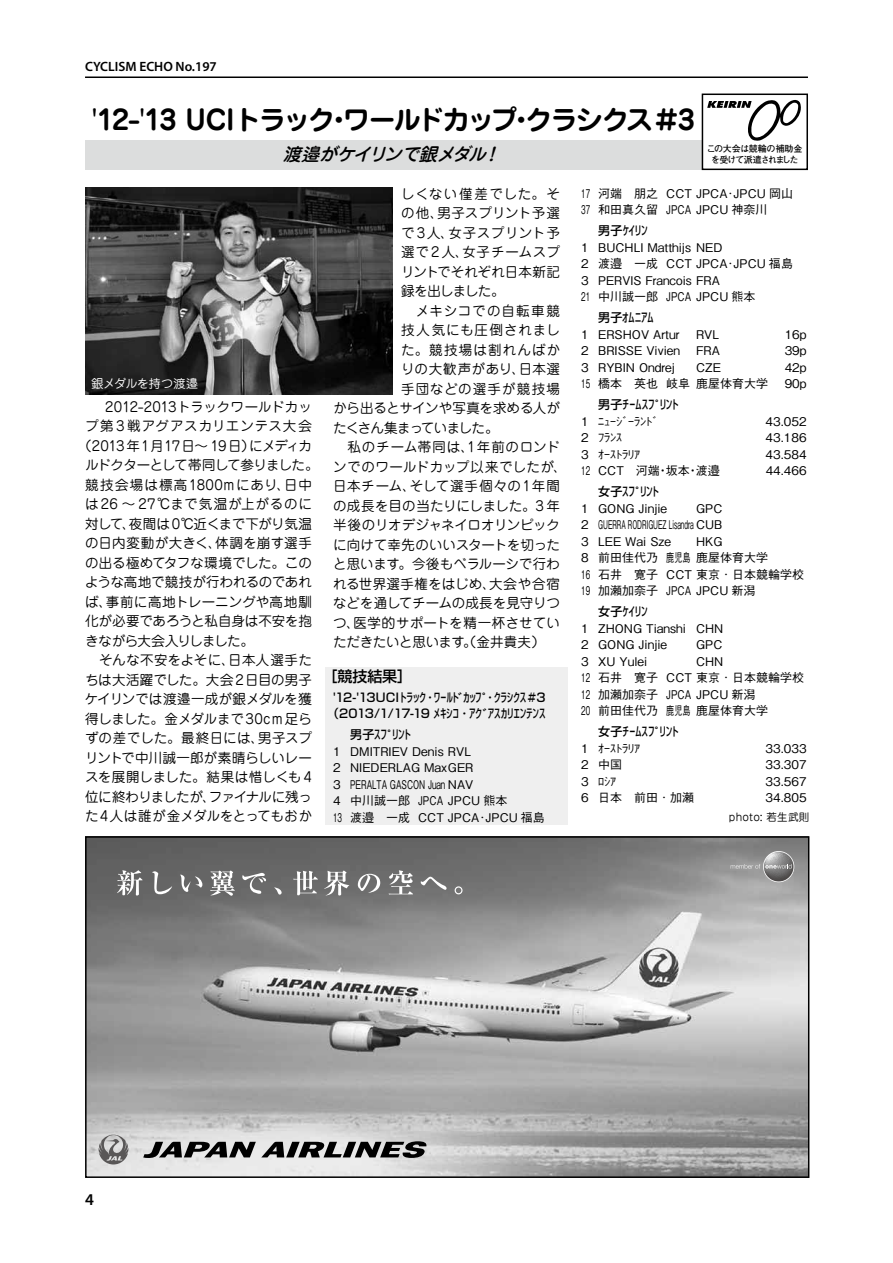
<style>
.page{position:relative;width:893px;height:1263px;background:#fff}
.page>*{position:absolute;margin:0;border:0;box-sizing:border-box;transform-origin:0 0}
.t1{font:700 27px "Jun 501 Pro";letter-spacing:-.075em;color:#000}
.t2{font:italic 500 18px "Jun 34 Pro";color:#000}
.t3{font:600 16.5px "Myriad Pro";color:#000}
.t4{font:500 15px "Shin Go Pro";color:#000}
.t5{font:13.5px "Jun 201 Pro";letter-spacing:.01em;color:#000}
.t6{font:13.5px "Jun 201 Pro";letter-spacing:-.01em;color:#000}
.t7{font:13.5px "Jun 201 Pro";letter-spacing:.03em;color:#000}
.t8{font:13.5px "Jun 201 Pro";letter-spacing:.08em;color:#000}
.t9{font:13.5px "Jun 201 Pro";letter-spacing:-.035em;color:#000}
.t10{font:13.5px "Jun 201 Pro";letter-spacing:.055em;color:#000}
.t11{font:13.5px "Jun 201 Pro";letter-spacing:.06em;color:#000}
.t12{font:13.5px "Jun 201 Pro";letter-spacing:-.065em;color:#000}
.t13{font:13.5px "Jun 201 Pro";letter-spacing:-.045em;color:#000}
.t14{font:600 13.5px "Myriad Pro";color:#000}
.t15{font:13.5px "Jun 201 Pro";letter-spacing:.035em;color:#000}
.t16{font:13.5px "Jun 201 Pro";letter-spacing:-.025em;color:#000}
.t17{font:13.5px "Jun 201 Pro";letter-spacing:-.015em;color:#000}
.t18{font:13.5px "Jun 201 Pro";letter-spacing:.045em;color:#000}
.t19{font:13.5px "Jun 201 Pro";letter-spacing:.085em;color:#000}
.t20{font:13.5px "Jun 201 Pro";letter-spacing:.07em;color:#000}
.t21{font:13.5px "Jun 201 Pro";letter-spacing:.075em;color:#000}
.t22{font:13.5px "Jun 201 Pro";letter-spacing:-.06em;color:#000}
.t23{font:500 12px/16.5px "Gothic BBB Pro";color:#000}
.t24{font:500 12px/16.5px "Shin Go Pro";letter-spacing:.025em;color:#000;text-align:center}
.t25{font:500 12px/16.5px "Gothic BBB Pro";color:#000;scale:.6 1}
.t26{font:12px "Jun 201 Pro";color:#fff}
.t27{font:10.5px "Jun 201 Pro";letter-spacing:.025em;color:#000}
.t28{font:700 9px/10.5px "Futo Go B101 Pro";letter-spacing:-.07em;color:#000;text-align:center}
</style>
<div class="page">
<hr style="left:85px;top:77px;width:723px;height:1px;background:#000">
<div style="left:325px;top:668px;width:243px;height:157px;background:#efefef"></div>
<div style="left:85px;top:140px;width:617px;height:30px;background:#dcdddd"></div>
<div style="left:702px;top:94px;width:106px;height:76px;border:2px solid #000"></div>
<svg style="left:707px;top:100px;width:94px;height:41px"></svg>
<img style="left:88px;top:839px;width:718px;height:336px">
<svg style="left:117px;top:870px;width:26px;height:25px"></svg>
<svg style="left:152px;top:871px;width:20px;height:23px"></svg>
<svg style="left:180px;top:874px;width:22px;height:18px"></svg>
<svg style="left:210px;top:870px;width:25px;height:26px"></svg>
<svg style="left:242px;top:873px;width:24px;height:21px"></svg>
<svg style="left:274px;top:887px;width:8px;height:7px"></svg>
<svg style="left:293px;top:871px;width:25px;height:24px"></svg>
<svg style="left:324px;top:870px;width:25px;height:25px"></svg>
<svg style="left:358px;top:874px;width:22px;height:19px"></svg>
<svg style="left:389px;top:870px;width:24px;height:24px"></svg>
<svg style="left:421px;top:877px;width:26px;height:13px"></svg>
<svg style="left:455px;top:886px;width:7px;height:8px"></svg>
<svg style="left:763px;top:851px;width:31px;height:31px"></svg>
<div style="left:85px;top:836px;width:724px;height:342px;border:2px solid #000"></div>
<svg style="left:731px;top:852px;width:62px;height:29px;background:#969696"></svg>
<svg style="left:99px;top:1135px;width:29px;height:29px"></svg>
<svg style="left:143px;top:1141px;width:284px;height:17px;background:#6a6a6a"></svg>
<img style="left:85px;top:187px;width:308px;height:208px">
<p class="t14" style="left:85px;top:58px;width:133px">CYCLISM ECHO No.197</p>
<h1 class="t1" style="left:92px;top:98px;width:605px">'12-'13 UCIトラック・ワールドカップ・クラシクス#3</h1>
<h2 class="t2" style="left:283px;top:140px;width:225px">渡邉がケイリンで銀メダル！</h2>
<p class="t28" style="left:707px;top:143px;width:97px">この大会は競輪の補助金を受けて派遣されました</p>
<p class="t26" style="left:91px;top:374px;width:108px">銀メダルを持つ渡邉</p>
<p class="t6" style="left:85px;top:396px;width:228px">　 2012-2013トラックワールドカッ</p>
<p class="t8" style="left:85px;top:415px;width:228px">プ第3戦アグアスカリエンテス大会</p>
<p class="t6" style="left:78px;top:435px;width:235px">（2013年1月17日～ 19日）にメディカ</p>
<p class="t9" style="left:85px;top:454px;width:235px">ルドクターとして帯同して参りました。</p>
<p class="t8" style="left:85px;top:474px;width:228px">競技会場は標高1800mにあり、日中</p>
<p class="t10" style="left:85px;top:493px;width:228px">は26 ～ 27℃まで気温が上がるのに</p>
<p class="t9" style="left:85px;top:513px;width:228px">対して、夜間は 0℃近くまで下がり気温</p>
<p class="t7" style="left:85px;top:532px;width:228px">の日内変動が大きく、体調を崩す選手</p>
<p class="t5" style="left:85px;top:552px;width:228px">の出る極めてタフな環境でした。この</p>
<p class="t6" style="left:85px;top:571px;width:228px">ような高地で競技が行われるのであれ</p>
<p class="t5" style="left:85px;top:591px;width:228px">ば、事前に高地トレーニングや高地馴</p>
<p class="t6" style="left:85px;top:610px;width:228px">化が必要であろうと私自身は不安を抱</p>
<p class="t12" style="left:85px;top:630px;width:170px">きながら大会入りしました。</p>
<p class="t5" style="left:85px;top:649px;width:228px">　そんな不安をよそに、日本人選手た</p>
<p class="t5" style="left:85px;top:669px;width:228px">ちは大活躍でした。大会2日目の男子</p>
<p class="t5" style="left:85px;top:688px;width:228px">ケイリンでは渡邉一成が銀メダルを獲</p>
<p class="t6" style="left:85px;top:708px;width:228px">得しました。金メダルまで30cm足ら</p>
<p class="t5" style="left:85px;top:727px;width:228px">ずの差でした。最終日には、男子スプ</p>
<p class="t5" style="left:85px;top:747px;width:228px">リントで中川誠一郎が素晴らしいレー</p>
<p class="t5" style="left:85px;top:766px;width:228px">スを展開しました。結果は惜しくも4</p>
<p class="t13" style="left:85px;top:786px;width:228px">位に終わりましたが、ファイナルに残っ</p>
<p class="t7" style="left:85px;top:805px;width:228px">た4人は誰が金メダルをとってもおか</p>
<p class="t19" style="left:401px;top:183px;width:160px">しくない僅差でした。そ</p>
<p class="t5" style="left:401px;top:203px;width:160px">の他、男子スプリント予選</p>
<p class="t18" style="left:401px;top:222px;width:160px">で3人、女子スプリント予</p>
<p class="t11" style="left:401px;top:242px;width:160px">選で2人、女子チームスプ</p>
<p class="t5" style="left:401px;top:261px;width:160px">リントでそれぞれ日本新記</p>
<p class="t22" style="left:401px;top:280px;width:105px">録を出しました。</p>
<p class="t20" style="left:401px;top:300px;width:160px">　メキシコでの自転車競</p>
<p class="t21" style="left:401px;top:319px;width:160px">技人気にも圧倒されまし</p>
<p class="t8" style="left:401px;top:339px;width:160px">た。競技場は割れんばか</p>
<p class="t7" style="left:401px;top:358px;width:160px">りの大歓声があり、日本選</p>
<p class="t8" style="left:401px;top:378px;width:160px">手団などの選手が競技場</p>
<p class="t5" style="left:333px;top:397px;width:228px">から出るとサインや写真を求める人が</p>
<p class="t12" style="left:333px;top:417px;width:167px">たくさん集まっていました。</p>
<p class="t10" style="left:333px;top:436px;width:228px">　私のチーム帯同は、1年前のロンド</p>
<p class="t15" style="left:333px;top:456px;width:235px">ンでのワールドカップ以来でしたが、</p>
<p class="t11" style="left:333px;top:475px;width:228px">日本チーム、そして選手個々の1年間</p>
<p class="t6" style="left:333px;top:495px;width:228px">の成長を目の当たりにしました。3 年</p>
<p class="t16" style="left:333px;top:514px;width:228px">半後のリオデジャネイロオリンピック</p>
<p class="t6" style="left:333px;top:534px;width:228px">に向けて幸先のいいスタートを切った</p>
<p class="t5" style="left:333px;top:553px;width:228px">と思います。今後もベラルーシで行わ</p>
<p class="t5" style="left:333px;top:573px;width:228px">れる世界選手権をはじめ、大会や合宿</p>
<p class="t5" style="left:333px;top:592px;width:228px">などを通してチームの成長を見守りつ</p>
<p class="t7" style="left:333px;top:612px;width:228px">つ、医学的サポートを精一杯させてい</p>
<p class="t17" style="left:333px;top:631px;width:213px">ただきたいと思います。（金井貴夫）</p>
<p class="t4" style="left:323px;top:664px;width:91px">［競技結果］</p>
<p class="t24" style="left:327px;top:687px;width:220px">'12-'13UCIﾄﾗｯｸ･ﾜｰﾙﾄﾞｶｯﾌﾟ･ｸﾗｼｸｽ#3（2013/1/17-19 ﾒｷｼｺ･ｱｸﾞｱｽｶﾘｴﾝﾃﾝｽ</p>
<p class="t24" style="left:350px;top:725px;width:62px">男子ｽﾌﾟﾘﾝﾄ</p>
<p class="t23" style="left:333px;top:741px;width:213px">1 DMITRIEV Denis RVL<br>2 NIEDERLAG Max GER<br>3 PERALTA GASCON Juan NAV<br>4 中川誠一郎 JPCA JPCU 熊本<br>13 渡邉　一成 CCT JPCA･JPCU 福島</p>
<p class="t25" style="left:581px;top:183px;width:355px">17 河端　朋之 CCT JPCA･JPCU 岡山<br>37 和田真久留 JPCA JPCU 神奈川</p>
<p class="t24" style="left:598px;top:221px;width:51px">男子ｹｲﾘﾝ</p>
<p class="t23" style="left:581px;top:237px;width:213px">1 BUCHLI Matthijs NED<br>2 渡邉　一成 CCT JPCA･JPCU 福島<br>3 PERVIS Francois FRA<br>21 中川誠一郎 JPCA JPCU 熊本</p>
<p class="t24" style="left:598px;top:308px;width:57px">男子ｵﾑﾆｱﾑ</p>
<p class="t23" style="left:581px;top:324px;width:100px">1 ERSHOV Artur</p>
<p class="t23" style="left:696px;top:324px;width:25px">RVL</p>
<p class="t23" style="left:785px;top:324px;width:23px">16p</p>
<p class="t23" style="left:581px;top:341px;width:101px">2 BRISSE Vivien</p>
<p class="t23" style="left:696px;top:341px;width:26px">FRA</p>
<p class="t23" style="left:785px;top:341px;width:23px">39p</p>
<p class="t23" style="left:581px;top:357px;width:95px">3 RYBIN Ondrej</p>
<p class="t23" style="left:696px;top:357px;width:26px">CZE</p>
<p class="t23" style="left:785px;top:357px;width:23px">42p</p>
<p class="t25" style="left:581px;top:374px;width:313px">15 橋本　英也 岐阜 鹿屋体育大学</p>
<p class="t23" style="left:785px;top:374px;width:23px">90p</p>
<p class="t24" style="left:598px;top:395px;width:82px">男子ﾁｰﾑｽﾌﾟﾘﾝﾄ</p>
<p class="t23" style="left:581px;top:411px;width:79px">1 ﾆｭｰｼﾞｰﾗﾝﾄﾞ</p>
<p class="t23" style="left:766px;top:411px;width:42px">43.052</p>
<p class="t23" style="left:581px;top:428px;width:43px">2 ﾌﾗﾝｽ</p>
<p class="t23" style="left:766px;top:428px;width:42px">43.186</p>
<p class="t23" style="left:581px;top:444px;width:61px">3 ｵｰｽﾄﾗﾘｱ</p>
<p class="t23" style="left:766px;top:444px;width:42px">43.584</p>
<p class="t25" style="left:581px;top:461px;width:233px">12 CCT　河端・坂本・渡邉</p>
<p class="t23" style="left:766px;top:461px;width:42px">44.466</p>
<p class="t24" style="left:598px;top:482px;width:62px">女子ｽﾌﾟﾘﾝﾄ</p>
<p class="t23" style="left:581px;top:498px;width:88px">1 GONG Jinjie</p>
<p class="t23" style="left:581px;top:498px;width:143px;text-align:justify;text-indent:115px">GPC 2 GUERRA RODRIGUEZ Lisandra CUB 3 LEE Wai Sze</p>
<p class="t23" style="left:581px;top:531px;width:224px;text-indent:115px">HKG<br>8 前田佳代乃 鹿児島 鹿屋体育大学<br>16 石井　寛子 CCT 東京･日本競輪学校<br>19 加瀬加奈子 JPCA JPCU 新潟</p>
<p class="t24" style="left:598px;top:602px;width:51px">女子ｹｲﾘﾝ</p>
<p class="t23" style="left:581px;top:618px;width:144px">1 ZHONG Tianshi CHN<br>2 GONG Jinjie</p>
<p class="t23" style="left:696px;top:635px;width:28px">GPC</p>
<p class="t23" style="left:581px;top:651px;width:224px;text-indent:115px">CHN<br>12 石井　寛子 CCT 東京･日本競輪学校<br>12 加瀬加奈子 JPCA JPCU 新潟<br>20 前田佳代乃 鹿児島 鹿屋体育大学</p>
<p class="t24" style="left:598px;top:722px;width:82px">女子ﾁｰﾑｽﾌﾟﾘﾝﾄ</p>
<p class="t23" style="left:581px;top:738px;width:61px">1 ｵｰｽﾄﾗﾘｱ</p>
<p class="t23" style="left:766px;top:738px;width:42px">33.033</p>
<p class="t23" style="left:581px;top:755px;width:43px">2 中国</p>
<p class="t23" style="left:766px;top:755px;width:42px">33.307</p>
<p class="t23" style="left:581px;top:771px;width:37px">3 ﾛｼｱ</p>
<p class="t23" style="left:766px;top:771px;width:42px">33.567</p>
<p class="t23" style="left:581px;top:788px;width:115px">6 日本　前田･加瀬</p>
<p class="t23" style="left:766px;top:788px;width:42px">34.805</p>
<p class="t23" style="left:581px;top:651px;width:68px">3 XU Yulei</p>
<p class="t27" style="left:729px;top:808px;width:82px">photo: 若生武則</p>
<h3 class="t3" style="left:85px;top:1188px;width:10px">4</h3>
</div>
